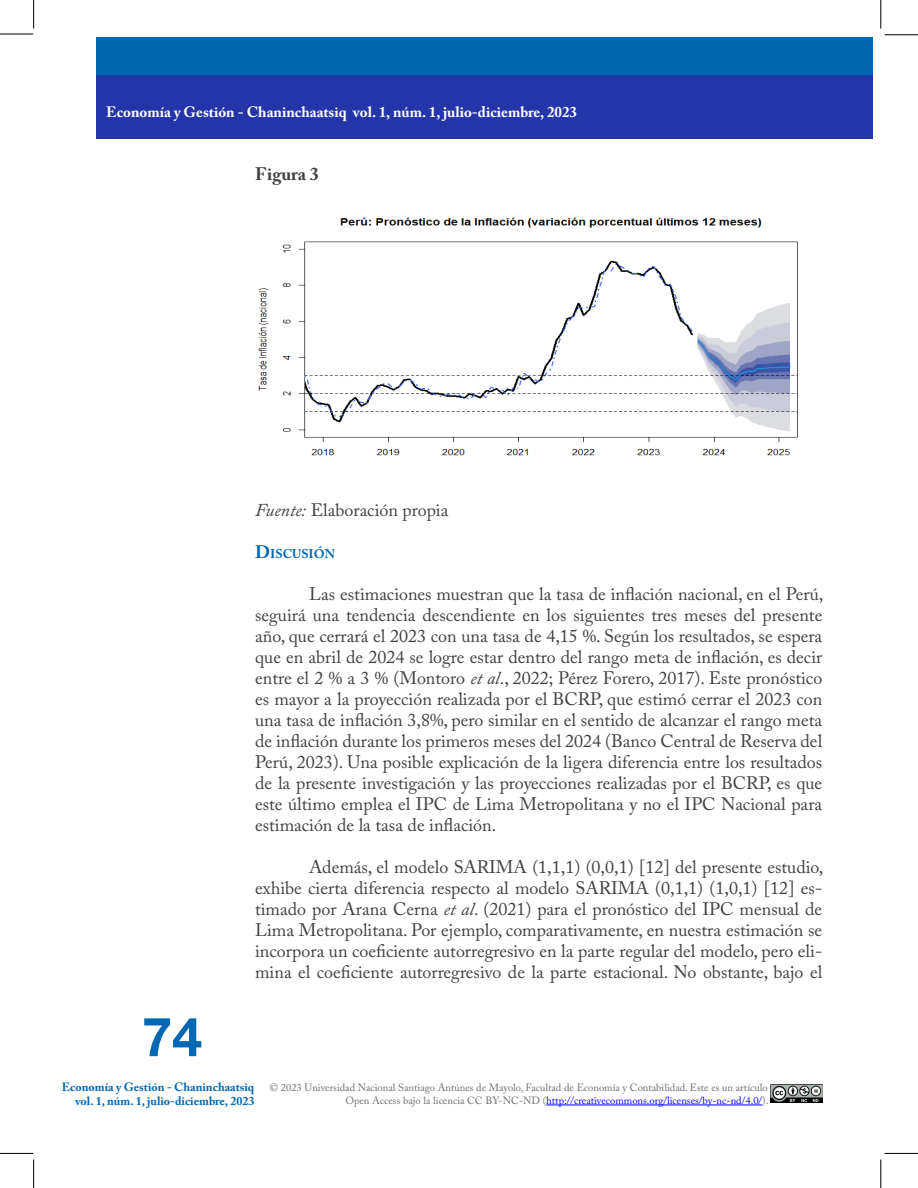
<style>
.page{position:relative;width:918px;height:1188px;background:#fff}
.page>*{position:absolute;margin:0;border:0;box-sizing:border-box;transform-origin:0 0}
.t1{font:700 54px "Helvetica Neue LT Std";color:#0068b3}
.List_Paragraph{font:18px/21px "Adobe Caslon Pro";color:#404041;text-align:justify}
.t2{font:700 18px "Adobe Caslon Pro";color:#404041}
.t3{font:700 15px "Adobe Caslon Pro";color:#fff}
.t4{font:700 12.6px "Adobe Caslon Pro";color:#0068b3}
.t5{font:700 12px/14.4px "Adobe Caslon Pro";color:#0068b3;text-align:right}
.t6{font:10.5px/12.6px "Adobe Caslon Pro";color:#6e6e70;text-align:right}
.s1{font-style:italic}
.s2{font-size:18px}
.s3{color:#00f}
</style>
<div class="page">
<svg style="left:880px;top:0;width:1px;height:28px"></svg>
<svg style="left:880px;top:1160px;width:1px;height:28px"></svg>
<svg style="left:33px;top:0;width:1px;height:28px"></svg>
<svg style="left:33px;top:1160px;width:1px;height:28px"></svg>
<hr style="left:0;top:34px;width:33px;height:1px;background:#000">
<hr style="left:0;top:1153px;width:33px;height:1px;background:#000">
<hr style="left:885px;top:34px;width:33px;height:1px;background:#000">
<hr style="left:885px;top:1153px;width:33px;height:1px;background:#000">
<div style="left:96px;top:38px;width:776px;height:37px;background:#0068b3"></div>
<div style="left:96px;top:75px;width:776px;height:64px;background:#2435aa"></div>
<hr style="left:546px;top:1105px;width:216px;height:1px;background:#00f">
<img style="left:770px;top:1085px;width:52px;height:18px">
<img style="left:258px;top:217px;width:540px;height:239px">
<p class="t3" style="left:106px;top:103px;width:472px">Economía y Gestión - Chaninchaatsiq vol. 1, núm. 1, julio-diciembre, 2023</p>
<p class="t2" style="left:255px;top:163px;width:65px">Figura 3</p>
<h1 class="t1" style="left:142px;top:1004px;width:62px">74</h1>
<p class="List_Paragraph" style="left:255px;top:499px;width:195px"><span class="s1">Fuente:</span> Elaboración propia</p>
<p class="t4" style="left:255px;top:546px;width:81px"><span class="s2">D</span>ISCUSIÓN</p>
<p class="List_Paragraph" style="left:255px;top:583px;width:570px;text-indent:54px">Las estimaciones muestran que la tasa de inflación nacional, en el Perú, seguirá una tendencia descendiente en los siguientes tres meses del presente año, que cerrará el 2023 con una tasa de 4,15 %. Según los resultados, se espera que en abril de 2024 se logre estar dentro del rango meta de inflación, es decir entre el 2 % a 3 % (Montoro <span class="s1">et al</span>., 2022; Pérez Forero, 2017). Este pronóstico es mayor a la proyección realizada por el BCRP, que estimó cerrar el 2023 con una tasa de inflación 3,8%, pero similar en el sentido de alcanzar el rango meta de inflación durante los primeros meses del 2024 (Banco Central de Reserva del Perú, 2023). Una posible explicación de la ligera diferencia entre los resultados de la presente investigación y las proyecciones realizadas por el BCRP, es que este último emplea el IPC de Lima Metropolitana y no el IPC Nacional para estimación de la tasa de inflación.</p>
<p class="List_Paragraph" style="left:255px;top:856px;width:570px;text-indent:54px">Además, el modelo SARIMA (1,1,1) (0,0,1) [12] del presente estudio, exhibe cierta diferencia respecto al modelo SARIMA (0,1,1) (1,0,1) [12] es&shy;timado por Arana Cerna <span class="s1">et al</span>. (2021) para el pronóstico del IPC mensual de Lima Metropolitana. Por ejemplo, comparativamente, en nuestra estimación se incorpora un coeficiente autorregresivo en la parte regular del modelo, pero eli&shy;mina el coeficiente autorregresivo de la parte estacional. No obstante, bajo el</p>
<p class="t5" style="left:62px;top:1079px;width:194px">Economía y Gestión - Chaninchaatsiq vol. 1, núm. 1, julio-diciembre, 2023</p>
<p class="t6" style="left:270px;top:1081px;width:500px">© 2023 Universidad Nacional Santiago Antúnes de Mayolo, Facultad de Economía y Contabilidad. Este es un artículo<br>Open Access bajo la licencia CC BY-NC-ND (<span class="s3">http://creativecommons.org/licenses/by-nc-nd/4.0/</span>).</p>
</div>
